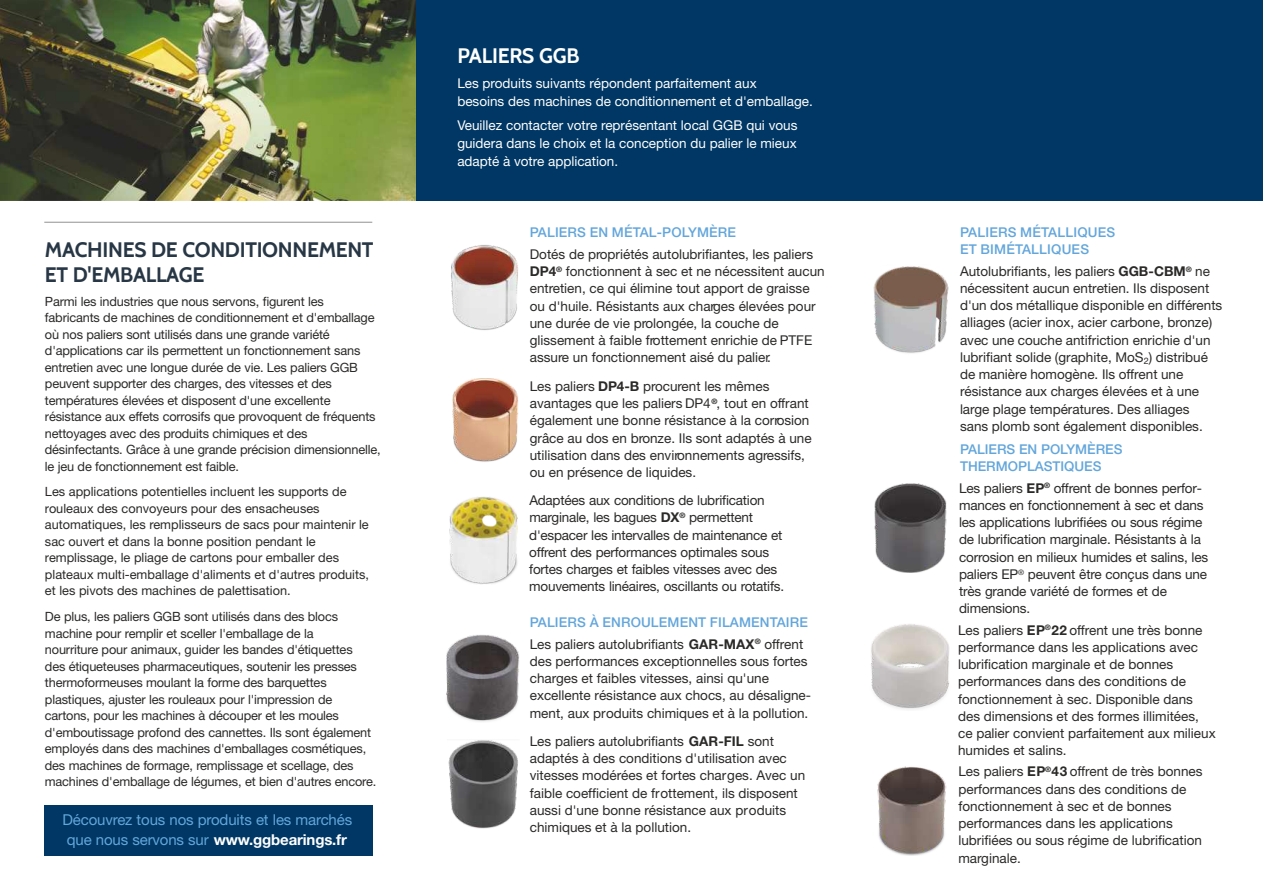
<style>
.page{position:relative;width:1263px;height:893px;background:#fff}
.page>*{position:absolute;margin:0;border:0;box-sizing:border-box;transform-origin:0 0}
.t1{font:700 21px/25.5px "Cabin";letter-spacing:-.015em;color:#283745}
.t2{font:700 21px "Cabin";letter-spacing:-.01em;color:#fefefe}
.t3{font:15px/19.5px "Helvetica Neue LT";letter-spacing:-.01em;color:#63a6db}
.t4{font:13.5px/17.2px "Helvetica Neue LT";color:#2b2a29}
.t5{font:13.5px/18px "Helvetica Neue LT";color:#fefefe}
.t6{font:500 13.5px/16.5px "Helvetica Neue LT";letter-spacing:.01em;color:#63a6db}
.t7{font:12.75px/16.5px "Helvetica Neue LT";letter-spacing:-.015em;color:#2b2a29}
.t8{font:700 7.5px "Helvetica Neue LT";color:#2b2a29}
.t9{font:7.5px "Helvetica Neue LT";color:#2b2a29}
.s1{font-weight:700;color:#fefefe}
.s2{font-weight:700}
</style>
<div class="page">
<img style="left:0;top:0;width:417px;height:201px">
<div style="left:417px;top:0;width:846px;height:201px;background:#003764"></div>
<img style="left:451px;top:245px;width:67px;height:85px">
<img style="left:874px;top:483px;width:73px;height:89px">
<img style="left:448px;top:740px;width:70px;height:89px">
<img style="left:452px;top:379px;width:66px;height:83px">
<img style="left:871px;top:624px;width:79px;height:85px">
<img style="left:873px;top:266px;width:76px;height:87px">
<img style="left:449px;top:496px;width:69px;height:88px">
<img style="left:877px;top:766px;width:70px;height:89px">
<img style="left:446px;top:635px;width:73px;height:87px">
<hr style="left:44px;top:222px;width:328px;height:1px;background:#9d9e9e">
<div style="left:44px;top:805px;width:328px;height:50px;background:#003764"></div>
<h1 class="t1" style="left:45px;top:236px;width:330px">MACHINES DE CONDITIONNEMENT<br>ET D'EMBALLAGE</h1>
<p class="t7" style="left:45px;top:294px;width:337px">Parmi les industries que nous servons, figurent les fabricants de machines de conditionnement et d'emballage où nos paliers sont utilisés dans une grande variété d'applications car ils permettent un fonctionnement sans entretien avec une longue durée de vie. Les paliers GGB peuvent supporter des charges, des vitesses et des températures élevées et disposent d'une excellente résistance aux effets corrosifs que provoquent de fréquents nettoyages avec des produits chimiques et des désinfectants. Grâce à une grande précision dimensionnelle, le jeu de fonctionnement est faible.</p>
<p class="t7" style="left:45px;top:485px;width:326px">Les applications potentielles incluent les supports de rouleaux des convoyeurs pour des ensacheuses automatiques, les remplisseurs de sacs pour maintenir le sac ouvert et dans la bonne position pendant le remplissage, le pliage de cartons pour emballer des plateaux multi-emballage d'aliments et d'autres produits, et les pivots des machines de palettisation.</p>
<p class="t7" style="left:45px;top:610px;width:333px">De plus, les paliers GGB sont utilisés dans des blocs machine pour remplir et sceller l'emballage de la<br>nourriture pour animaux, guider les bandes d'étiquettes<br>des étiqueteuses pharmaceutiques, soutenir les presses thermoformeuses moulant la forme des barquettes plastiques, ajuster les rouleaux pour l'impression de cartons, pour les machines à découper et les moules d'emboutissage profond des cannettes. Ils sont également employés dans des machines d'emballages cosmétiques, des machines de formage, remplissage et scellage, des machines d'emballage de légumes, et bien d'autres encore.</p>
<p class="t3" style="left:63px;top:812px;width:291px">Découvrez tous nos produits et les marchés que nous servons sur <span class="s1">www.ggbearings.fr</span></p>
<h1 class="t2" style="left:457px;top:43px;width:124px">PALIERS GGB</h1>
<p class="t5" style="left:457px;top:75px;width:357px">Les produits suivants répondent parfaitement aux<br>besoins des machines de conditionnement et d'emballage.</p>
<p class="t5" style="left:457px;top:118px;width:342px;text-align:justify">Veuillez contacter votre représentant local GGB qui vous guidera dans le choix et la conception du palier le mieux adapté à votre application.</p>
<p class="t6" style="left:530px;top:226px;width:208px">PALIERS EN MÉTAL-POLYMÈRE</p>
<p class="t4" style="left:530px;top:247px;width:296px">Dotés de propriétés autolubrifiantes, les paliers <span class="s2">DP</span> <sup>®</sup><span class="s2">4</span> fonctionnent à sec et ne nécessitent aucun entretien, ce qui élimine tout apport de graisse ou d'huile. Résistants aux charges élevées pour une durée de vie prolongée, la couche de glissement à faible frottement enrichie de PTFE assure un fonctionnement aisé du palier.</p>
<p class="t4" style="left:530px;top:379px;width:241px">Les paliers <span class="s2">DP4-B</span> procurent les mêmes</p>
<p class="t8" style="left:712px;top:398px;width:7px">®</p>
<p class="t4" style="left:530px;top:396px;width:283px">avantages que les paliers DP4 , tout en offrant également une bonne résistance à la corrosion grâce au dos en bronze. Ils sont adaptés à une utilisation dans des environnements agressifs, ou en présence de liquides.</p>
<p class="t4" style="left:529px;top:493px;width:237px">Adaptées aux conditions de lubrification marginale, les bagues <span class="s2">DX</span> permettent</p>
<p class="t8" style="left:680px;top:512px;width:7px">®</p>
<p class="t4" style="left:529px;top:527px;width:256px">d'espacer les intervalles de maintenance et offrent des performances optimales sous fortes charges et faibles vitesses avec des mouvements linéaires, oscillants ou rotatifs.</p>
<p class="t6" style="left:530px;top:615px;width:280px">PALIERS À ENROULEMENT FILAMENTAIRE</p>
<p class="t8" style="left:755px;top:639px;width:7px">®</p>
<p class="t4" style="left:530px;top:636px;width:283px">Les paliers autolubrifiants <span class="s2">GAR-MAX</span> offrent des performances exceptionnelles sous fortes charges et faibles vitesses, ainsi qu'une excellente résistance aux chocs, au désaligne&shy;ment, aux produits chimiques et à la pollution.</p>
<p class="t4" style="left:530px;top:734px;width:277px">Les paliers autolubrifiants <span class="s2">GAR-FIL</span> sont adaptés à des conditions d'utilisation avec vitesses modérées et fortes charges. Avec un faible coefficient de frottement, ils disposent aussi d'une bonne résistance aux produits chimiques et à la pollution.</p>
<p class="t6" style="left:960px;top:226px;width:157px">PALIERS MÉTALLIQUES<br>ET BIMÉTALLIQUES</p>
<p class="t4" style="left:960px;top:263px;width:252px">Autolubrifiants, les paliers <span class="s2">GGB-CBM</span> ne</p>
<p class="t8" style="left:1186px;top:266px;width:7px">®</p>
<p class="t4" style="left:960px;top:281px;width:264px">nécessitent aucun entretien. Ils disposent d'un dos métallique disponible en différents alliages (acier inox, acier carbone, bronze) avec une couche antifriction enrichie d'un lubrifiant solide (graphite, MoS<sub>2</sub>) distribué de manière homogène. Ils offrent une résistance aux charges élevées et à une large plage températures. Des alliages<br>sans plomb sont également disponibles.</p>
<p class="t6" style="left:960px;top:443px;width:164px">PALIERS EN POLYMÈRES<br>THERMOPLASTIQUES</p>
<p class="t8" style="left:1044px;top:483px;width:7px">®</p>
<p class="t4" style="left:959px;top:481px;width:251px">Les paliers <span class="s2">EP</span> offrent de bonnes perfor&shy;mances en fonctionnement à sec et dans les applications lubrifiées ou sous régime de lubrification marginale. Résistants à la corrosion en milieux humides et salins, les paliers EP peuvent être conçus dans une</p>
<p class="t9" style="left:1018px;top:570px;width:7px">®</p>
<p class="t4" style="left:959px;top:584px;width:209px">très grande variété de formes et de dimensions.</p>
<p class="t8" style="left:1045px;top:625px;width:7px">®</p>
<p class="t4" style="left:958px;top:640px;width:259px">performance dans les applications avec lubrification marginale et de bonnes performances dans des conditions de fonctionnement à sec. Disponible dans des dimensions et des formes illimitées, ce palier convient parfaitement aux milieux humides et salins.</p>
<p class="t4" style="left:958px;top:764px;width:246px">Les paliers <span class="s2">EP 43</span> offrent de très bonnes</p>
<p class="t4" style="left:958px;top:622px;width:246px">Les paliers <span class="s2">EP 22</span> offrent une très bonne</p>
<p class="t8" style="left:1045px;top:766px;width:7px">®</p>
<p class="t4" style="left:958px;top:781px;width:245px">performances dans des conditions de fonctionnement à sec et de bonnes performances dans les applications lubrifiées ou sous régime de lubrification marginale.</p>
</div>
